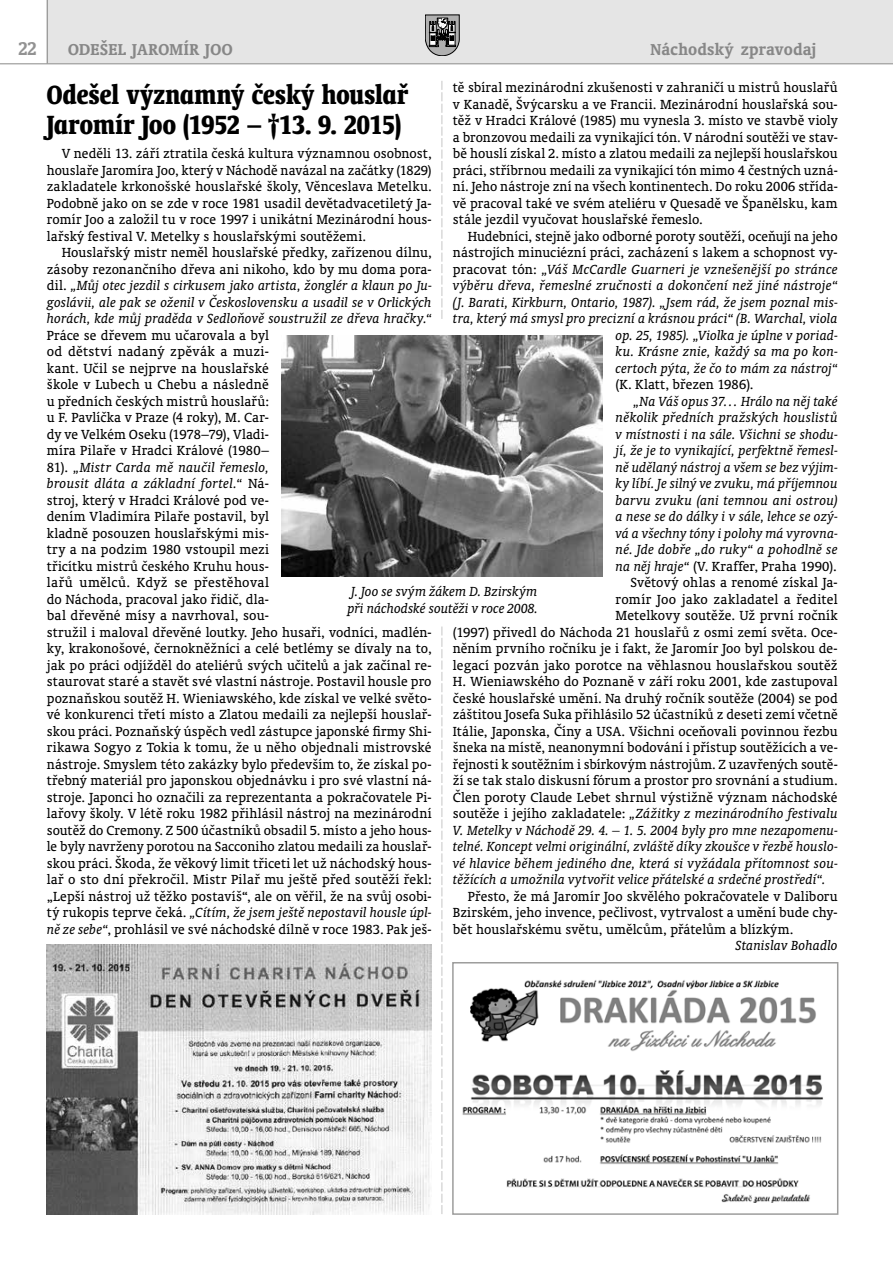
<style>
.page{position:relative;width:893px;height:1263px;background:#fff}
.page>*{position:absolute;margin:0;border:0;box-sizing:border-box;transform-origin:0 0}
.t1{font:700 condensed 30px/30px "Oranda AT";letter-spacing:.005em;color:#000;scale:.92 1}
.t2{font:700 21px "Oranda AT";color:#929292;scale:.9 1}
.t3{font:700 18px "Oranda AT";letter-spacing:.015em;color:#878787}
.t4{font:15px/16.5px "Oranda AT";letter-spacing:.005em;color:#000;text-align:justify}
.t5{font:italic 15px/16.5px "Oranda AT";letter-spacing:.005em;color:#000;text-align:justify}
.s1{font-style:normal}
.s2{font-style:italic}
</style>
<div class="page">
<div style="left:47px;top:0;width:846px;height:64px;background:#e5e5e5"></div>
<hr style="left:0;top:63px;width:893px;height:1px;background:#9d9d9c">
<svg style="left:425px;top:15px;width:34px;height:41px"></svg>
<hr style="left:47px;top:0;width:1px;height:64px;background:#9d9d9c">
<svg style="left:441px;top:81px;width:1px;height:238px"></svg>
<svg style="left:441px;top:626px;width:1px;height:588px"></svg>
<img style="left:282px;top:336px;width:321px;height:240px">
<img style="left:47px;top:945px;width:385px;height:269px">
<img style="left:462px;top:980px;width:361px;height:222px">
<div style="left:452px;top:962px;width:386px;height:253px;border:2px solid #9d9d9c"></div>
<h2 class="t2" style="left:19px;top:36px;width:21px">22</h2>
<p class="t3" style="left:68px;top:39px;width:166px">ODEŠEL JAROMÍR JOO</p>
<p class="t3" style="left:650px;top:39px;width:167px">Náchodský zpravodaj</p>
<p class="t4" style="left:453px;top:79px;width:386px">tě sbíral mezinárodní zkušenosti v zahraničí u mistrů houslařů v Kanadě, Švýcarsku a ve Francii. Mezinárodní houslařská sou&shy;těž v Hradci Králové (1985) mu vynesla 3. místo ve stavbě violy a bronzovou medaili za vynikající tón. V národní soutěži ve stav&shy;bě houslí získal 2. místo a zlatou medaili za nejlepší houslařskou práci, stříbrnou medaili za vynikající tón mimo 4 čestných uzná&shy;ní. Jeho nástroje zní na všech kontinentech. Do roku 2006 střída&shy;vě pracoval také ve svém ateliéru v Quesadě ve Španělsku, kam stále jezdil vyučovat houslařské řemeslo.</p>
<p class="t5" style="left:453px;top:228px;width:386px;text-align:right"><span class="s1">Hudebníci, stejně jako odborné poroty soutěží, oceňují na jeho nástrojích minuciézní práci, zacházení s lakem a schopnost vy&shy;pracovat tón:</span> „Váš McCardle Guarneri je vznešenější po stránce výběru dřeva, řemeslné zručnosti a dokončení než jiné nástroje“ (J. Barati, Kirkburn, Ontario, 1987). „Jsem rád, že jsem poznal mis&shy;tra, který má smysl pro precizní a krásnou práci“ (B. Warchal, viola op. 25, 1985). „Violka je úplne v poriad-<br>ku. Krásne znie, každý sa ma po kon-<br>certoch pýta, že čo to mám za nástroj“</p>
<p class="t4" style="left:616px;top:376px;width:139px">(K. Klatt, březen 1986).</p>
<p class="t5" style="left:634px;top:393px;width:206px">„Na Váš opus 37… Hrálo na něj také</p>
<p class="t5" style="left:616px;top:409px;width:224px">několik předních pražských houslistů</p>
<p class="t5" style="left:616px;top:426px;width:224px">v místnosti i na sále. Všichni se shodu-</p>
<p class="t5" style="left:616px;top:442px;width:224px">jí, že je to vynikající, perfektně řemesl-</p>
<p class="t5" style="left:616px;top:459px;width:224px">ně udělaný nástroj a všem se bez výjim-</p>
<p class="t5" style="left:616px;top:475px;width:224px">ky líbí. Je silný ve zvuku, má příjemnou</p>
<p class="t5" style="left:616px;top:492px;width:224px">barvu zvuku (ani temnou ani ostrou)</p>
<p class="t5" style="left:616px;top:508px;width:224px">a nese se do dálky i v sále, lehce se ozý-</p>
<p class="t5" style="left:616px;top:525px;width:224px">vá a všechny tóny i polohy má vyrovna-</p>
<p class="t5" style="left:616px;top:541px;width:224px">né. Jde dobře „do ruky“ a pohodlně se</p>
<p class="t4" style="left:616px;top:558px;width:222px"><span class="s2">na něj hraje“</span> (V. Kraffer, Praha 1990).</p>
<p class="t4" style="left:630px;top:574px;width:209px">Světový ohlas a renomé získal Ja-</p>
<p class="t4" style="left:616px;top:591px;width:224px">romír Joo jako zakladatel a ředitel</p>
<p class="t4" style="left:616px;top:607px;width:224px">Metelkovy soutěže. Už první ročník</p>
<p class="t4" style="left:453px;top:624px;width:386px">(1997) přivedl do Náchoda 21 houslařů z osmi zemí světa. Oce-</p>
<p class="t4" style="left:453px;top:640px;width:386px">něním prvního ročníku je i fakt, že Jaromír Joo byl polskou de-</p>
<p class="t4" style="left:453px;top:657px;width:386px">legací pozván jako porotce na věhlasnou houslařskou soutěž</p>
<p class="t4" style="left:453px;top:673px;width:386px">H. Wieniawského do Poznaně v září roku 2001, kde zastupoval</p>
<p class="t4" style="left:453px;top:690px;width:386px">české houslařské umění. Na druhý ročník soutěže (2004) se pod</p>
<p class="t4" style="left:453px;top:706px;width:386px">záštitou Josefa Suka přihlásilo 52 účastníků z deseti zemí včetně</p>
<p class="t4" style="left:453px;top:723px;width:386px">Itálie, Japonska, Číny a USA. Všichni oceňovali povinnou řezbu</p>
<p class="t4" style="left:453px;top:739px;width:386px">šneka na místě, neanonymní bodování i přístup soutěžících a ve-</p>
<p class="t4" style="left:453px;top:756px;width:386px">řejnosti k soutěžním i sbírkovým nástrojům. Z uzavřených soutě-</p>
<p class="t4" style="left:453px;top:772px;width:386px">ží se tak stalo diskusní fórum a prostor pro srovnání a studium.</p>
<p class="t4" style="left:453px;top:789px;width:386px">Člen poroty Claude Lebet shrnul výstižně význam náchodské</p>
<p class="t5" style="left:453px;top:805px;width:386px"><span class="s1">soutěže i jejího zakladatele:</span> „Zážitky z mezinárodního festivalu</p>
<p class="t5" style="left:453px;top:822px;width:386px">V. Metelky v Náchodě 29. 4. – 1. 5. 2004 byly pro mne nezapomenu-</p>
<p class="t5" style="left:453px;top:838px;width:386px">telné. Koncept velmi originální, zvláště díky zkoušce v řezbě houslo-</p>
<p class="t5" style="left:453px;top:855px;width:386px">vé hlavice během jediného dne, která si vyžádala přítomnost sou-</p>
<p class="t5" style="left:453px;top:871px;width:374px">těžících a umožnila vytvořit velice přátelské a srdečné prostředí“.</p>
<p class="t4" style="left:453px;top:888px;width:386px;text-indent:15px">Přesto, že má Jaromír Joo skvělého pokračovatele v Daliboru Bzirském, jeho invence, pečlivost, vytrvalost a umění bude chy&shy;bět houslařskému světu, umělcům, přátelům a blízkým.</p>
<p class="t5" style="left:735px;top:937px;width:104px">Stanislav Bohadlo</p>
<h1 class="t1" style="left:47px;top:79px;width:394px">Odešel významný český houslař<br>Jaromír Joo (1952 – †13. 9. 2015)</h1>
<p class="t4" style="left:47px;top:145px;width:386px;text-indent:15px">V neděli 13. září ztratila česká kultura významnou osobnost, houslaře Jaromíra Joo, který v Náchodě navázal na začátky (1829) zakladatele krkonošské houslařské školy, Věnceslava Metelku.<br>Podobně jako on se zde v roce 1981 usadil devětadvacetiletý Ja&shy;romír Joo a založil tu v roce 1997 i unikátní Mezinárodní hous&shy;lařský festival V. Metelky s houslařskými soutěžemi.</p>
<p class="t5" style="left:47px;top:244px;width:386px;text-indent:15px"><span class="s1">Houslařský mistr neměl houslařské předky, zařízenou dílnu, zásoby rezonančního dřeva ani nikoho, kdo by mu doma pora&shy;dil.</span> „Můj otec jezdil s cirkusem jako artista, žonglér a klaun po Ju&shy;goslávii, ale pak se oženil v Československu a usadil se v Orlických horách, kde můj praděda v Sedloňově soustružil ze dřeva hračky.“</p>
<p class="t4" style="left:47px;top:327px;width:386px;text-align:left">Práce se dřevem mu učarovala a byl<br>od dětství nadaný zpěvák a muzi-<br>kant. Učil se nejprve na houslařské<br>škole v Lubech u Chebu a následně<br>u předních českých mistrů houslařů:<br>u F. Pavlíčka v Praze (4 roky), M. Car-<br>dy ve Velkém Oseku (1978–79), Vladi-<br>míra Pilaře v Hradci Králové (1980–<br>81). <span class="s2">„Mistr Carda mě naučil řemeslo,<br>brousit dláta a základní fortel.“</span> Ná-<br>stroj, který v Hradci Králové pod ve-<br>dením Vladimíra Pilaře postavil, byl<br>kladně posouzen houslařskými mis-<br>try a na podzim 1980 vstoupil mezi<br>třicítku mistrů českého Kruhu hous-<br>lařů umělců. Když se přestěhoval<br>do Náchoda, pracoval jako řidič, dla-<br>bal dřevěné mísy a navrhoval, sou-<br>stružil i maloval dřevěné loutky. Jeho husaři, vodníci, madlén&shy;ky, krakonošové, černokněžníci a celé betlémy se dívaly na to, jak po práci odjížděl do ateliérů svých učitelů a jak začínal re&shy;staurovat staré a stavět své vlastní nástroje. Postavil housle pro poznaňskou soutěž H. Wieniawského, kde získal ve velké světo&shy;vé konkurenci třetí místo a Zlatou medaili za nejlepší houslař&shy;skou práci. Poznaňský úspěch vedl zástupce japonské firmy Shi&shy;rikawa Sogyo z Tokia k tomu, že u něho objednali mistrovské nástroje. Smyslem této zakázky bylo především to, že získal po&shy;třebný materiál pro japonskou objednávku i pro své vlastní ná&shy;stroje. Japonci ho označili za reprezentanta a pokračovatele Pi&shy;lařovy školy. V létě roku 1982 přihlásil nástroj na mezinárodní soutěž do Cremony. Z 500 účastníků obsadil 5. místo a jeho hous&shy;le byly navrženy porotou na Sacconiho zlatou medaili za houslař&shy;skou práci. Škoda, že věkový limit třiceti let už náchodský hous&shy;lař o sto dní překročil. Mistr Pilař mu ještě před soutěží řekl: „Lepší nástroj už těžko postavíš“, ale on věřil, že na svůj osobi&shy;tý rukopis teprve čeká. <span class="s2">„Cítím, že jsem ještě nepostavil housle úpl&shy;ně ze sebe“</span>, prohlásil ve své náchodské dílně v roce 1983. Pak ješ-</p>
<p class="t5" style="left:347px;top:583px;width:192px">J. Joo se svým žákem D. Bzirským při náchodské soutěži v roce 2008.</p>
</div>
